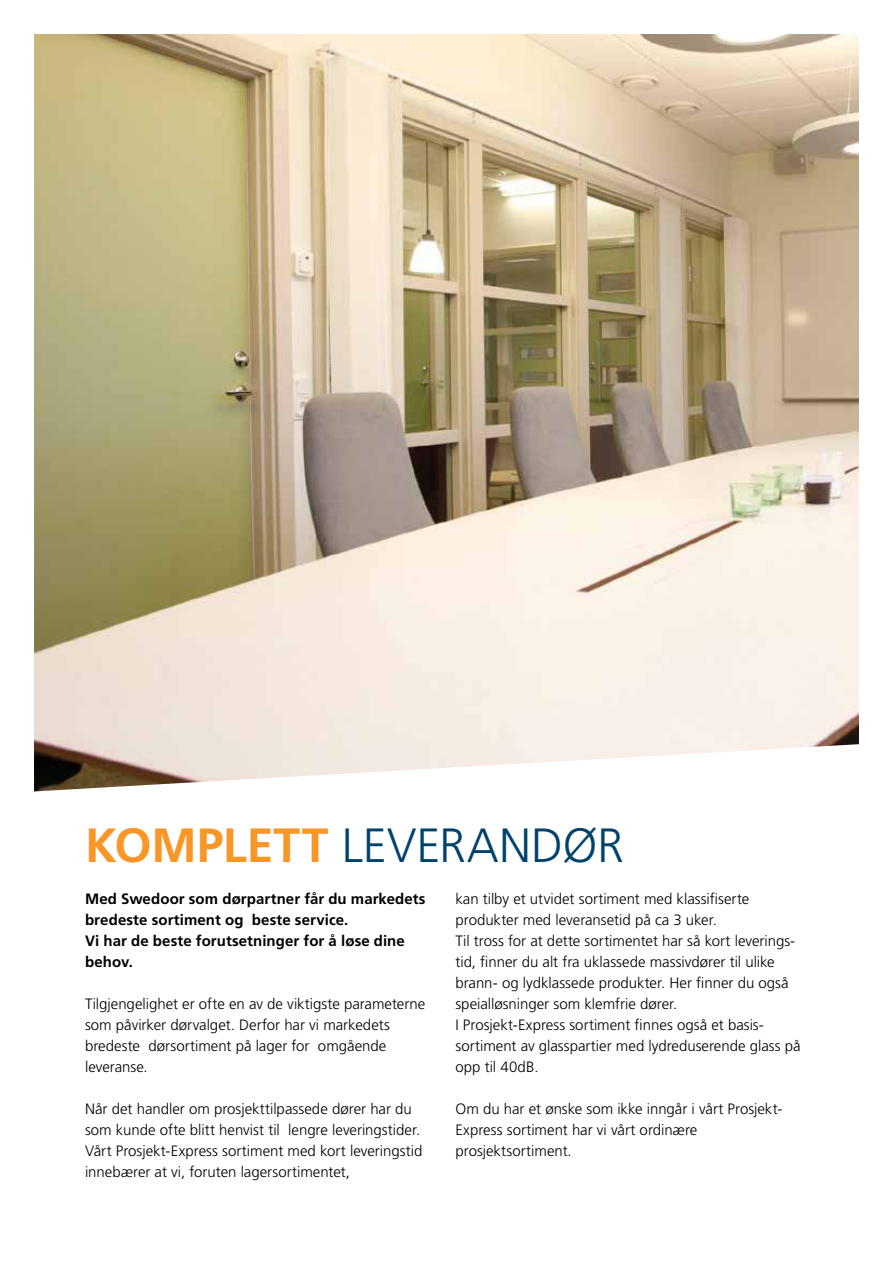
<style>
.page{position:relative;width:893px;height:1263px;background:#fff}
.page>*{position:absolute;margin:0;border:0;box-sizing:border-box;transform-origin:0 0}
.t1{font:300 48px "Frutiger LT Std";color:#00426c}
.t2{font:300 15px/21px "Frutiger LT Std";color:#000}
.t3{font:700 15px/21px "Frutiger LT Std";letter-spacing:.005em;color:#000}
.s1{font-weight:700;color:#f89728}
</style>
<div class="page">
<img style="left:34px;top:34px;width:825px;height:757px">
<h1 class="t1" style="left:85px;top:818px;width:540px"><span class="s1">KOMPLETT</span> LEVERANDØR</h1>
<p class="t3" style="left:85px;top:888px;width:342px">Med Swedoor som dørpartner får du markedets bredeste sortiment og beste service.<br>Vi har de beste forutsetninger for å løse dine behov.</p>
<p class="t2" style="left:85px;top:993px;width:342px">Tilgjengelighet er ofte en av de viktigste parameterne som påvirker dørvalget. Derfor har vi markedets bredeste dørsortiment på lager for omgående leveranse.</p>
<p class="t2" style="left:85px;top:1098px;width:339px">Når det handler om prosjekttilpassede dører har du som kunde ofte blitt henvist til lengre leveringstider.<br>Vårt Prosjekt-Express sortiment med kort leveringstid innebærer at vi, foruten lagersortimentet,</p>
<p class="t2" style="left:455px;top:888px;width:347px">kan tilby et utvidet sortiment med klassifiserte produkter med leveransetid på ca 3 uker.<br>Til tross for at dette sortimentet har så kort leverings&shy;tid, finner du alt fra uklassede massivdører til ulike brann- og lydklassede produkter. Her finner du også speialløsninger som klemfrie dører.<br>I Prosjekt-Express sortiment finnes også et basis&shy;sortiment av glasspartier med lydreduserende glass på opp til 40dB.</p>
<p class="t2" style="left:455px;top:1098px;width:328px">Om du har et ønske som ikke inngår i vårt Prosjekt-<br>Express sortiment har vi vårt ordinære prosjektsortiment.</p>
</div>
